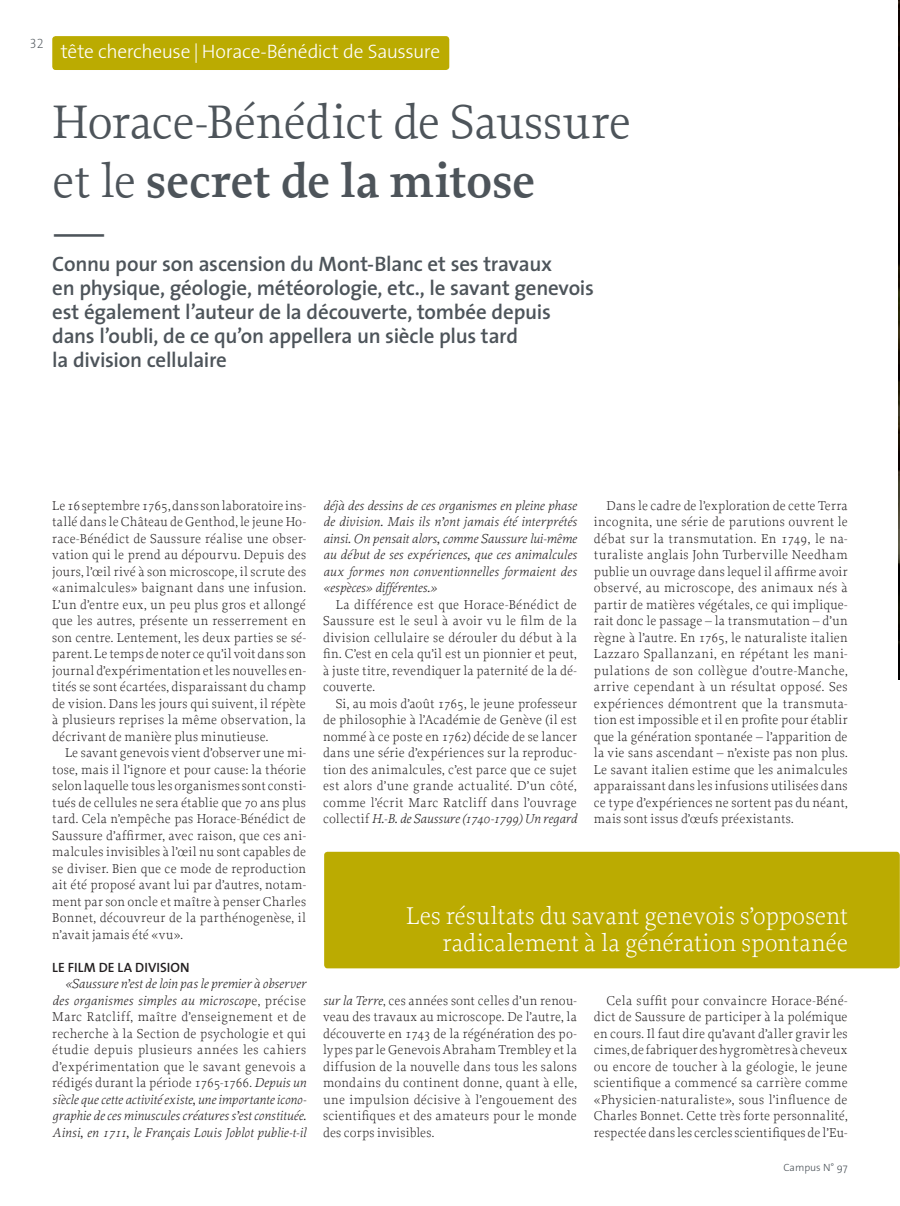
<style>
.page{position:relative;width:900px;height:1206px;background:#fff}
.page>*{position:absolute;margin:0;border:0;box-sizing:border-box;transform-origin:0 0}
.t1{font:49.5px/59.4px "Proforma";letter-spacing:-.01em;color:#4d545a}
.t2{font:italic 500 49.5px "Proforma";color:#4d545a}
.t3{font:300 25.5px/27px "Proforma";color:#fff;text-align:right}
.t4{font:600 21px/24px "The Sans";letter-spacing:-.01em;color:#4d545a}
.t5{font:300 19.5px "The Sans";letter-spacing:-.02em;color:#fff}
.t6{font:300 13.5px/16.5px "Proforma";letter-spacing:.015em;color:#231f20;text-align:justify}
.t7{font:italic 300 13.5px/16.5px "Proforma";letter-spacing:.01em;color:#231f20;text-align:justify}
.t8{font:600 13.5px "The Sans";color:#231f20}
.t9{font:13.5px "The Sans Extra Light Caps";color:#4d545a}
.t10{font:300 10.5px "The Sans";color:#4d545a}
.s1{font-weight:600}
.s2{font-style:normal}
.s3{font-style:italic}
</style>
<div class="page">
<div style="left:52px;top:36px;width:397px;height:34px;background:#bbab01;border-radius:3px"></div>
<div style="left:324px;top:852px;width:575px;height:116px;background:#bbab01;border-radius:3px"></div>
<img style="left:898px;top:2px;width:2px;height:677px">
<p class="t9" style="left:30px;top:33px;width:15px">32</p>
<h3 class="t5" style="left:61px;top:35px;width:381px">tête chercheuse | Horace-Bénédict de Saussure</h3>
<h1 class="t1" style="left:52px;top:91px;width:580px">Horace-Bénédict de Saussure et le <span class="s1">secret de la mitose</span></h1>
<h1 class="t2" style="left:52px;top:199px;width:51px">—</h1>
<p class="t4" style="left:52px;top:251px;width:543px">Connu pour son ascension du Mont-Blanc et ses travaux<br>en physique, géologie, météorologie, etc., le savant genevois est également l’auteur de la découverte, tombée depuis dans l’oubli, de ce qu’on appellera un siècle plus tard<br>la division cellulaire</p>
<p class="t6" style="left:52px;top:497px;width:255px">Le 16 septembre 1765, dans son laboratoire ins&shy;tallé dans le Château de Genthod, le jeune Ho&shy;race-Bénédict de Saussure réalise une obser&shy;vation qui le prend au dépourvu. Depuis des jours, l’œil rivé à son microscope, il scrute des «animalcules» baignant dans une infusion.<br>L’un d’entre eux, un peu plus gros et allongé que les autres, présente un resserrement en son centre. Lentement, les deux parties se sé&shy;parent. Le temps de noter ce qu’il voit dans son journal d’expérimentation et les nouvelles en&shy;tités se sont écartées, disparaissant du champ de vision. Dans les jours qui suivent, il répète à plusieurs reprises la même observation, la décrivant de manière plus minutieuse.</p>
<p class="t6" style="left:52px;top:744px;width:255px;text-indent:13px">Le savant genevois vient d’observer une mi&shy;tose, mais il l’ignore et pour cause: la théorie selon laquelle tous les organismes sont consti&shy;tués de cellules ne sera établie que 70 ans plus tard. Cela n’empêche pas Horace-Bénédict de Saussure d’affirmer, avec raison, que ces ani&shy;malcules invisibles à l’œil nu sont capables de se diviser. Bien que ce mode de reproduction ait été proposé avant lui par d’autres, notam&shy;ment par son oncle et maître à penser Charles Bonnet, découvreur de la parthénogenèse, il n’avait jamais été «vu».</p>
<p class="t8" style="left:52px;top:956px;width:30px">Le film</p>
<p class="t8" style="left:99px;top:956px;width:40px">deladivision</p>
<p class="t7" style="left:52px;top:975px;width:255px;text-indent:13px">«Saussure n’est de loin pas le premier à observer des organismes simples au microscop<span class="s2">e, précise Marc Ratcliff, maître d’enseignement et de recherche à la Section de psychologie et qui étudie depuis plusieurs années les cahiers d’expérimentation que le savant genevois a rédigés durant la période 1765-1766.</span> Depuis un siècle que cette activité existe, une importante icono&shy;graphie de ces minuscules créatures s’est constituée.<br>Ainsi, en 1711, le Français Louis Joblot publie-t-il</p>
<p class="t7" style="left:323px;top:497px;width:255px">déjà des dessins de ces organismes en pleine phase de division. Mais ils n’ont jamais été interprétés ainsi. On pensait alors, comme Saussure lui-même au début de ses expériences, que ces animalcules aux formes non conventionnelles formaient des «espèces» différentes.»</p>
<p class="t6" style="left:323px;top:596px;width:255px;text-indent:13px">La différence est que Horace-Bénédict de Saussure est le seul à avoir vu le film de la division cellulaire se dérouler du début à la fin. C’est en cela qu’il est un pionnier et peut, à juste titre, revendiquer la paternité de la dé&shy;couverte.</p>
<p class="t6" style="left:323px;top:695px;width:255px;text-indent:13px">Si, au mois d’août 1765, le jeune professeur de philosophie à l’Académie de Genève (il est nommé à ce poste en 1762) décide de se lancer dans une série d’expériences sur la reproduc&shy;tion des animalcules, c’est parce que ce sujet est alors d’une grande actualité. D’un côté, comme l’écrit Marc Ratcliff dans l’ouvrage collectif <span class="s3">H.-B. de Saussure (1740-1799) Un regard</span></p>
<p class="t6" style="left:594px;top:497px;width:255px;text-indent:13px">Dans le cadre de l’exploration de cette Terra incognita, une série de parutions ouvrent le débat sur la transmutation. En 1749, le na&shy;turaliste anglais John Turberville Needham publie un ouvrage dans lequel il affirme avoir observé, au microscope, des animaux nés à partir de matières végétales, ce qui implique&shy;rait donc le passage – la transmutation – d’un règne à l’autre. En 1765, le naturaliste italien Lazzaro Spallanzani, en répétant les mani&shy;pulations de son collègue d’outre-Manche, arrive cependant à un résultat opposé. Ses expériences démontrent que la transmuta&shy;tion est impossible et il en profite pour établir que la génération spontanée – l’apparition de la vie sans ascendant – n’existe pas non plus.<br>Le savant italien estime que les animalcules apparaissant dans les infusions utilisées dans ce type d’expériences ne sortent pas du néant, mais sont issus d’œufs préexistants.</p>
<h2 class="t3" style="left:406px;top:902px;width:443px">Les résultats du savant genevois s’opposent radicalement à la génération spontanée</h2>
<p class="t6" style="left:323px;top:992px;width:255px"><span class="s3">sur la Terre</span>, ces années sont celles d’un renou&shy;veau des travaux au microscope. De l’autre, la découverte en 1743 de la régénération des po&shy;lypes par le Genevois Abraham Trembley et la diffusion de la nouvelle dans tous les salons mondains du continent donne, quant à elle, une impulsion décisive à l’engouement des scientifiques et des amateurs pour le monde des corps invisibles.</p>
<p class="t6" style="left:594px;top:992px;width:255px;text-indent:13px">Cela suffit pour convaincre Horace-Béné&shy;dict de Saussure de participer à la polémique en cours. Il faut dire qu’avant d’aller gravir les cimes, de fabriquer des hygromètres à cheveux ou encore de toucher à la géologie, le jeune scientifique a commencé sa carrière comme «Physicien-naturaliste», sous l’influence de Charles Bonnet. Cette très forte personnalité, respectée dans les cercles scientifiques de l’Eu-</p>
<p class="t10" style="left:783px;top:1158px;width:66px">Campus N° 97</p>
</div>
